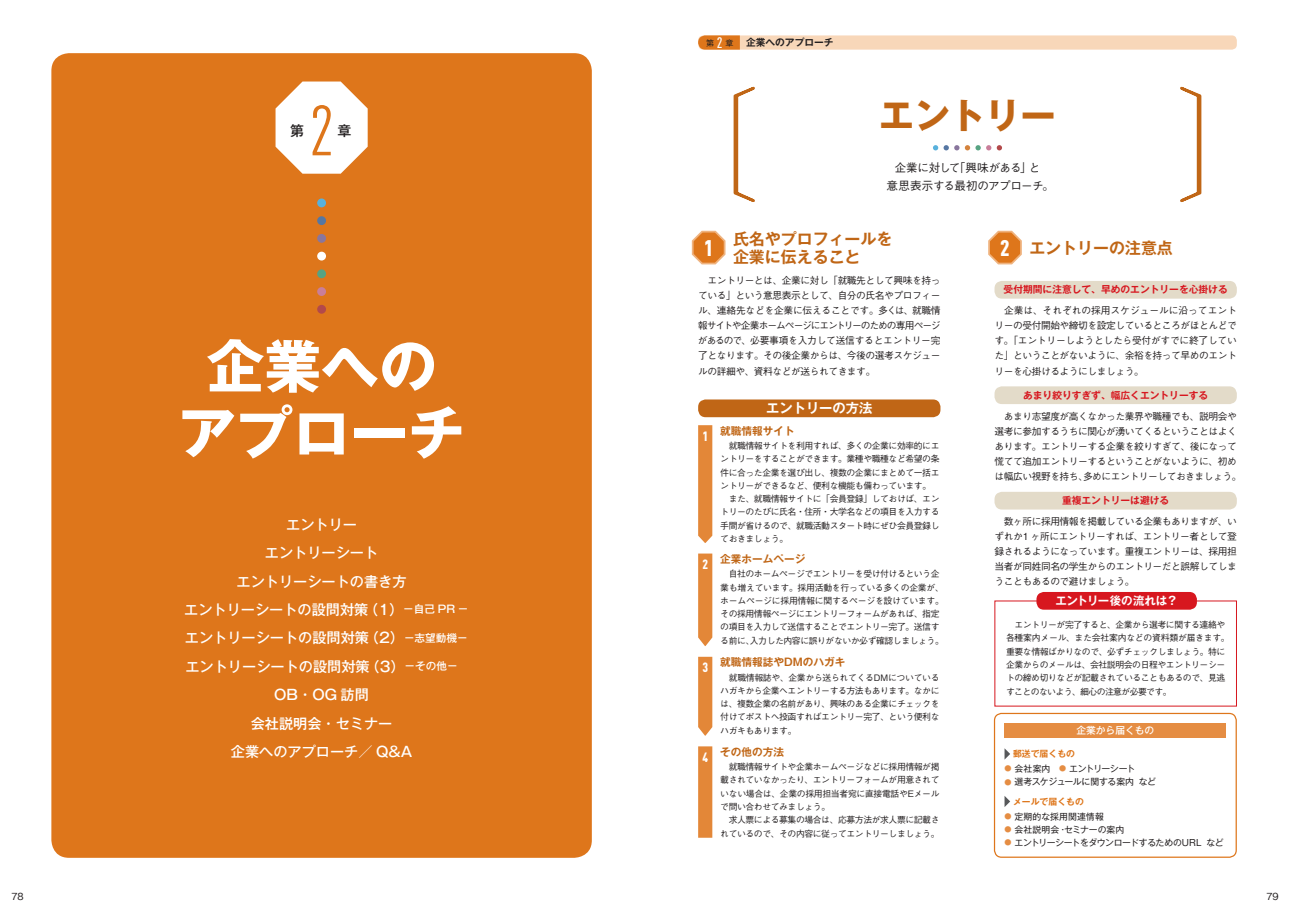
<style>
.page{position:relative;width:1290px;height:911px;background:#fff}
.page>*{position:absolute;margin:0;border:0;box-sizing:border-box;transform-origin:0 0}
.t1{font:condensed 69.88px "DINOT";color:#de761b}
.t2{font:700 57.62px/66.5px "Gothic MB101 Pro";color:#fff;text-align:center}
.t3{font:700 35.38px "Gothic MB101 Pro";color:#c06616}
.t4{font:700 16px/18.6px "Gothic MB101 Pro De";color:#c06616}
.t5{font:500 14.12px "Gothic MB101 Pro";color:#fff}
.t6{font:500 14px "Gothic MB101 Pro";color:#231f20}
.t7{font:700 13.25px "Gothic MB101 Pro De";color:#fff}
.t8{font:900 condensed 13.25px "DINOT";color:#fff}
.t9{font:500 11.5px/17.8px "Gothic BBB Pro";letter-spacing:-.03em;color:#231f20;text-align:center}
.t10{font:700 11.5px "Gothic MB101 Pro De";letter-spacing:-.01em;color:#fff}
.t11{font:700 10.62px "Gothic MB101 Pro De";color:#c06616}
.t12{font:500 9.75px/15px "Gothic BBB Pro";letter-spacing:-.045em;color:#231f20;text-align:justify}
.t13{font:700 9.75px "Gothic MB101 Pro De";color:#d7171f}
.t14{font:700 9.75px "Gothic MB101 Pro De";color:#231f20}
.t15{font:500 9.75px "Gothic MB101 Pro";color:#fff}
.t16{font:500 8.88px/13.2px "Gothic BBB Pro";letter-spacing:-.05em;color:#231f20}
.t17{font:8.88px "Gothic MB101 Pro";letter-spacing:-.05em;color:#231f20}
.t18{font:8.88px "Gothic MB101 Pro";letter-spacing:-.02em;color:#231f20}
.t19{font:8.88px "Gothic MB101 Pro";letter-spacing:-.04em;color:#231f20}
.t20{font:700 8.88px "Gothic MB101 Pro De";color:#de761b}
.t21{font:8.88px "Gothic MB101 Pro";letter-spacing:.005em;color:#231f20}
.t22{font:8.88px "Gothic MB101 Pro";letter-spacing:.01em;color:#231f20}
.t23{font:8px "Gothic MB101 Pro";color:#231f20}
.s1{font-size:10.62px}
.s2{font-family:"DINOT";font-weight:500;font-stretch:condensed;font-size:15px;color:#fff}
.s3{font-family:"DINOT";font-weight:900;font-stretch:condensed;font-size:22.38px;color:#fff}
.s4{font-size:7.12px;color:#e58d43}
</style>
<div class="page">
<div style="left:698px;top:35px;width:539px;height:15px;background:#f8d7b9;border-radius:5px"></div>
<svg style="left:698px;top:35px;width:42px;height:15px"></svg>
<div style="left:51px;top:53px;width:541px;height:804px;background:#de761b;border-radius:18px"></div>
<div style="left:317px;top:216px;width:9px;height:9px;background:#5677a3;border-radius:50%"></div>
<div style="left:317px;top:198px;width:9px;height:9px;background:#58b1dc;border-radius:50%"></div>
<div style="left:317px;top:234px;width:9px;height:9px;background:#89769d;border-radius:50%"></div>
<div style="left:317px;top:252px;width:9px;height:8px;background:#fff;border-radius:50%"></div>
<div style="left:317px;top:269px;width:9px;height:9px;background:#57a382;border-radius:50%"></div>
<div style="left:317px;top:287px;width:9px;height:9px;background:#c97e9a;border-radius:50%"></div>
<div style="left:317px;top:305px;width:9px;height:9px;background:#b3494a;border-radius:50%"></div>
<svg style="left:275px;top:81px;width:93px;height:93px"></svg>
<svg style="left:933px;top:145px;width:26px;height:5px"></svg>
<svg style="left:965px;top:145px;width:26px;height:5px"></svg>
<svg style="left:997px;top:145px;width:5px;height:5px"></svg>
<svg style="left:1180px;top:86px;width:22px;height:116px"></svg>
<svg style="left:733px;top:86px;width:22px;height:116px"></svg>
<svg style="left:691px;top:230px;width:35px;height:35px"></svg>
<div style="left:698px;top:399px;width:242px;height:18px;background:#c06616;border-radius:8px"></div>
<svg style="left:698px;top:425px;width:14px;height:118px;background:#e48b40"></svg>
<svg style="left:698px;top:553px;width:14px;height:93px"></svg>
<svg style="left:698px;top:657px;width:14px;height:78px"></svg>
<svg style="left:698px;top:746px;width:14px;height:91px"></svg>
<svg style="left:988px;top:230px;width:34px;height:35px"></svg>
<div style="left:994px;top:281px;width:243px;height:18px;background:#e3dbc9;border-radius:8px"></div>
<div style="left:994px;top:386px;width:243px;height:18px;background:#e3dbc9;border-radius:8px"></div>
<div style="left:994px;top:492px;width:243px;height:17px;background:#e3dbc9;border-radius:8px"></div>
<div style="left:1036px;top:592px;width:161px;height:17px;background:#d7171f;border-radius:8px"></div>
<div style="left:994px;top:713px;width:243px;height:144px;border:1px solid #de761b;border-radius:7px"></div>
<div style="left:1004px;top:723px;width:222px;height:14px;background:#e58d43"></div>
<svg style="left:1004px;top:748px;width:6px;height:11px"></svg>
<svg style="left:1004px;top:796px;width:6px;height:11px"></svg>
<h1 class="t1" style="left:309px;top:90px;width:27px">2</h1>
<h3 class="t6" style="left:290px;top:119px;width:15px">第</h3>
<h3 class="t6" style="left:337px;top:119px;width:15px">章</h3>
<h2 class="t2" style="left:178px;top:326px;width:289px">企業へのアプローチ</h2>
<h3 class="t5" style="left:286px;top:513px;width:72px">エントリー</h3>
<h3 class="t5" style="left:265px;top:541px;width:115px">エントリーシート</h3>
<h3 class="t5" style="left:237px;top:569px;width:172px">エントリーシートの書き方</h3>
<h3 class="t5" style="left:184px;top:598px;width:286px">エントリーシートの設問対策（1）<span class="s1">−自己 PR −</span></h3>
<h3 class="t5" style="left:185px;top:626px;width:284px">エントリーシートの設問対策（2）<span class="s1">−志望動機−</span></h3>
<h3 class="t5" style="left:185px;top:654px;width:274px">エントリーシートの設問対策（3）<span class="s1">−その他−</span></h3>
<h3 class="t5" style="left:274px;top:683px;width:96px">OB・OG 訪問</h3>
<h3 class="t5" style="left:251px;top:711px;width:143px">会社説明会・セミナー</h3>
<h3 class="t5" style="left:231px;top:739px;width:183px">企業へのアプローチ／ Q&amp;A</h3>
<p class="t23" style="left:706px;top:36px;width:29px">第<span class="s2">2</span>章</p>
<p class="t14" style="left:746px;top:34px;width:89px">企業へのアプローチ</p>
<h3 class="t3" style="left:879px;top:86px;width:179px">エントリー</h3>
<p class="t9" style="left:886px;top:158px;width:169px">企業に対して「興味がある」と<br>意思表示する最初のアプローチ。</p>
<h3 class="t4" style="left:704px;top:227px;width:190px;text-indent:29px">氏名やプロフィールを<br><sup>1</sup> 企業に伝えること</h3>
<h3 class="t4" style="left:1000px;top:236px;width:174px"><span class="s3">2</span> エントリーの注意点</h3>
<p class="t12" style="left:698px;top:272px;width:244px">　エントリーとは、企業に対し「就職先として興味を持っている」という意思表示として、自分の氏名やプロフィール、連絡先などを企業に伝えることです。多くは、就職情報サイトや企業ホームページにエントリーのための専用ページがあるので、必要事項を入力して送信するとエントリー完了となります。その後企業からは、今後の選考スケジュールの詳細や、資料などが送られてきます。</p>
<h3 class="t8" style="left:702px;top:427px;width:7px">1</h3>
<h3 class="t8" style="left:702px;top:556px;width:7px">2</h3>
<h3 class="t8" style="left:702px;top:659px;width:7px">3</h3>
<h3 class="t8" style="left:702px;top:748px;width:7px">4</h3>
<h3 class="t7" style="left:766px;top:397px;width:108px">エントリーの方法</h3>
<p class="t11" style="left:720px;top:422px;width:76px">就職情報サイト</p>
<p class="t16" style="left:720px;top:438px;width:221px">　就職情報サイトを利用すれば、多くの企業に効率的にエントリーをすることができます。業種や職種など希望の条件に合った企業を選び出し、複数の企業にまとめて一括エントリーができるなど、便利な機能も備わっています。　また、就職情報サイトに「会員登録」しておけば、エントリーのたびに氏名・住所・大学名などの項目を入力する手間が省けるので、就職活動スタート時にぜひ会員登録しておきましょう。</p>
<p class="t11" style="left:720px;top:550px;width:87px">企業ホームページ</p>
<p class="t16" style="left:720px;top:566px;width:225px">　自社のホームページでエントリーを受け付けるという企業も増えています。採用活動を行っている多くの企業が、ホームページに採用情報に関するページを設けています。その採用情報ページにエントリーフォームがあれば、指定の項目を入力して送信することでエントリー完了。送信する前に、入力した内容に誤りがないか必ず確認しましょう。</p>
<p class="t11" style="left:720px;top:653px;width:126px">就職情報誌やDMのハガキ</p>
<p class="t16" style="left:720px;top:669px;width:221px;text-align:justify">　就職情報誌や、企業から送られてくるDMについているハガキから企業へエントリーする方法もあります。なかには、複数企業の名前があり、興味のある企業にチェックを付けてポストへ投函すればエントリー完了、という便利なハガキもあります。</p>
<p class="t11" style="left:720px;top:743px;width:65px">その他の方法</p>
<p class="t16" style="left:720px;top:759px;width:221px">　就職情報サイトや企業ホームページなどに採用情報が掲載されていなかったり、エントリーフォームが用意されていない場合は、企業の採用担当者宛に直接電話やEメールで問い合わせてみましょう。<br>　求人票による募集の場合は、応募方法が求人票に記載されているので、その内容に従ってエントリーしましょう。</p>
<p class="t13" style="left:1003px;top:282px;width:226px">受付期間に注意して、早めのエントリーを心掛ける</p>
<p class="t12" style="left:994px;top:302px;width:244px">　企業は、それぞれの採用スケジュールに沿ってエントリーの受付開始や締切を設定しているところがほとんどです。「エントリーしようとしたら受付がすでに終了していた」ということがないように、余裕を持って早めのエントリーを心掛けるようにしましょう。</p>
<p class="t13" style="left:1023px;top:387px;width:187px">あまり絞りすぎず、幅広くエントリーする</p>
<p class="t12" style="left:994px;top:407px;width:249px;text-align:left">　あまり志望度が高くなかった業界や職種でも、説明会や選考に参加するうちに関心が湧いてくるということはよくあります。エントリーする企業を絞りすぎて、後になって慌てて追加エントリーするということがないように、初めは幅広い視野を持ち、多めにエントリーしておきましょう。</p>
<p class="t13" style="left:1062px;top:492px;width:109px">重複エントリーは避ける</p>
<p class="t12" style="left:994px;top:513px;width:244px">　数ヶ所に採用情報を掲載している企業もありますが、いずれか1 ヶ所にエントリーすれば、エントリー者として登録されるようになっています。重複エントリーは、採用担当者が同姓同名の学生からのエントリーだと誤解してしまうこともあるので避けましょう。</p>
<p class="t10" style="left:1055px;top:591px;width:124px">エントリー後の流れは？</p>
<p class="t16" style="left:1006px;top:617px;width:225px">　エントリーが完了すると、企業から選考に関する連絡や各種案内メール、また会社案内などの資料類が届きます。重要な情報ばかりなので、必ずチェックしましょう。特に企業からのメールは、会社説明会の日程やエントリーシートの締め切りなどが記載されていることもあるので、見逃すことのないよう、細心の注意が必要です。</p>
<p class="t15" style="left:1076px;top:722px;width:79px">企業から届くもの</p>
<p class="t19" style="left:1004px;top:761px;width:132px"><span class="s4">●</span> 会社案内　<span class="s4">●</span> エントリーシート</p>
<p class="t18" style="left:1004px;top:774px;width:153px"><span class="s4">●</span> 選考スケジュールに関する案内 など</p>
<p class="t20" style="left:1013px;top:746px;width:64px">郵送で届くもの</p>
<p class="t20" style="left:1013px;top:794px;width:72px">メールで届くもの</p>
<p class="t22" style="left:1004px;top:808px;width:101px"><span class="s4">●</span> 定期的な採用関連情報</p>
<p class="t21" style="left:1004px;top:822px;width:121px"><span class="s4">●</span> 会社説明会・セミナーの案内</p>
<p class="t17" style="left:1004px;top:835px;width:221px"><span class="s4">●</span> エントリーシートをダウンロードするためのURL など</p>
<p class="t12" style="left:11px;top:887px;width:14px">78</p>
<p class="t12" style="left:1266px;top:887px;width:14px">79</p>
</div>
